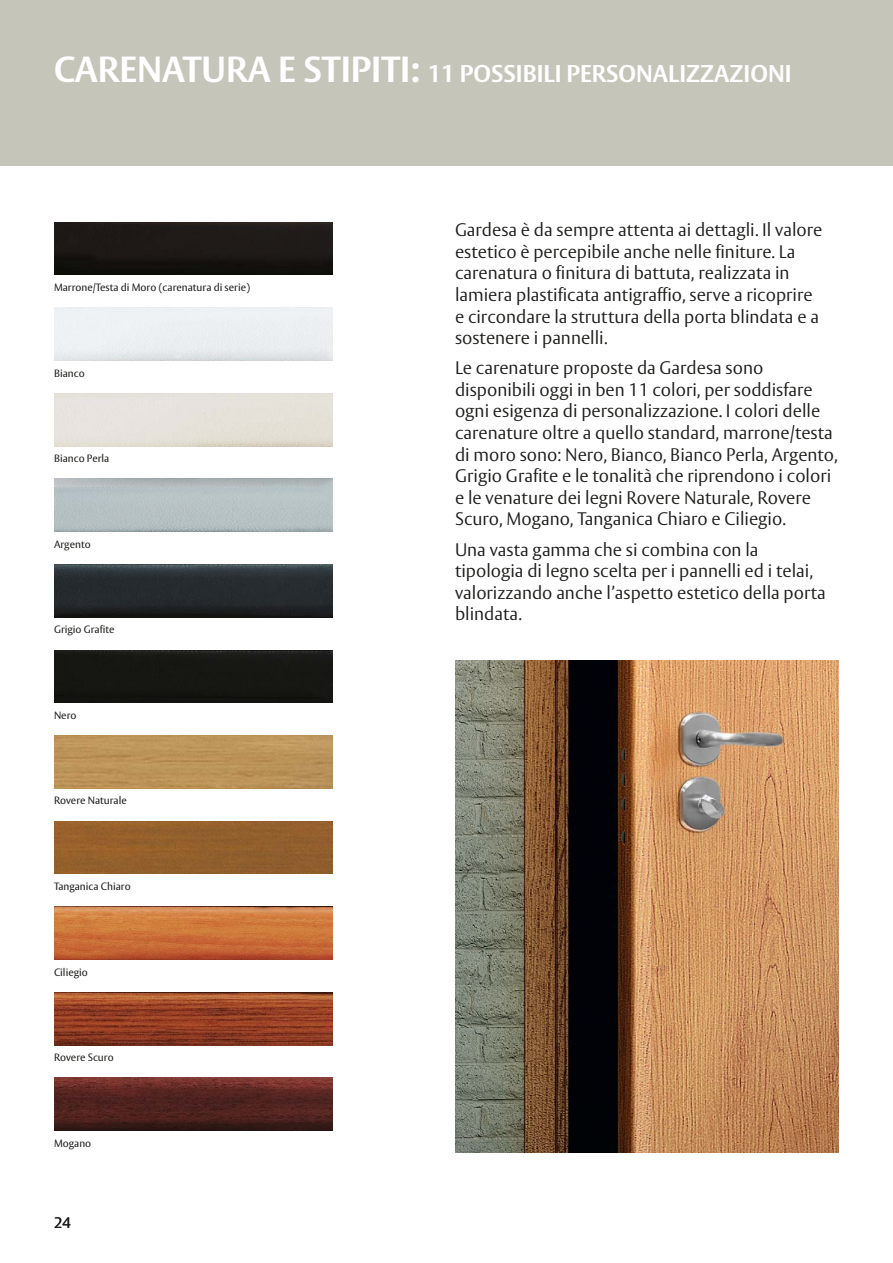
<style>
.page{position:relative;width:893px;height:1263px;background:#fff}
.page>*{position:absolute;margin:0;border:0;box-sizing:border-box;transform-origin:0 0}
.t1{font:700 48px "ASSA Vesta";color:#fff}
.t2{font:700 24px "ASSA Vesta";color:#fff}
.t3{font:300 18px/21.6px "ASSA Vesta";color:#1d1d1b}
.t4{font:15px "ASSA Vesta";color:#1d1d1b}
.t5{font:10.5px "ASSA Vesta";color:#1d1d1b}
.s1{font-size:36px}
</style>
<div class="page">
<div style="left:0;top:0;width:893px;height:166px;background:#c6c5ba"></div>
<img style="left:54px;top:479px;width:278px;height:53px">
<img style="left:54px;top:907px;width:278px;height:52px">
<img style="left:54px;top:564px;width:278px;height:53px">
<img style="left:54px;top:222px;width:278px;height:53px">
<img style="left:54px;top:1078px;width:278px;height:53px">
<div style="left:54px;top:650px;width:278px;height:53px;background:#161712"></div>
<img style="left:54px;top:736px;width:278px;height:52px">
<img style="left:54px;top:992px;width:278px;height:53px">
<img style="left:54px;top:821px;width:278px;height:53px">
<img style="left:455px;top:661px;width:384px;height:492px">
<h2 class="t2" style="left:54px;top:59px;width:739px"><span class="s1">CARENATURA E STIPITI:</span> 11 POSSIBILI PERSONALIZZAZIONI</h2>
<h1 class="t1" style="left:54px;top:45px;width:194px">CLASSE 2</h1>
<p class="t5" style="left:54px;top:281px;width:198px">Marrone/Testa di Moro (carenatura di serie)</p>
<p class="t5" style="left:54px;top:366px;width:32px">Bianco</p>
<p class="t5" style="left:54px;top:452px;width:57px">Bianco Perla</p>
<p class="t5" style="left:54px;top:538px;width:38px">Argento</p>
<p class="t5" style="left:54px;top:623px;width:62px">Grigio Grafite</p>
<p class="t5" style="left:54px;top:709px;width:24px">Nero</p>
<p class="t5" style="left:54px;top:794px;width:74px">Rovere N aturale</p>
<p class="t5" style="left:54px;top:880px;width:78px">Tanganica Chiaro</p>
<p class="t5" style="left:54px;top:965px;width:35px">Ciliegio</p>
<p class="t5" style="left:54px;top:1051px;width:61px">Rovere Scuro</p>
<p class="t5" style="left:54px;top:1137px;width:39px">Mogano</p>
<p class="t4" style="left:54px;top:1213px;width:18px">24</p>
<p class="t3" style="left:455px;top:220px;width:369px">Gardesa è da sempre attenta ai dettagli. Il valore estetico è percepibile anche nelle finiture. La carenatura o finitura di battuta, realizzata in lamiera plastificata antigraffio, serve a ricoprire e circondare la struttura della porta blindata e a sostenere i pannelli.</p>
<p class="t3" style="left:455px;top:358px;width:384px">Le carenature proposte da Gardesa sono disponibili oggi in ben 11 colori, per soddisfare ogni esigenza di personalizzazione. I colori delle carenature oltre a quello standard, marrone/testa di moro sono: Nero, Bianco, Bianco Perla, Argento, Grigio Grafite e le tonalità che riprendono i colori e le venature dei legni Rovere Naturale, Rovere Scuro, Mogano, Tanganica Chiaro e Ciliegio.</p>
<p class="t3" style="left:455px;top:539px;width:372px">Una vasta gamma che si combina con la tipologia di legno scelta per i pannelli ed i telai, valorizzando anche l’aspetto estetico della porta blindata.</p>
</div>
